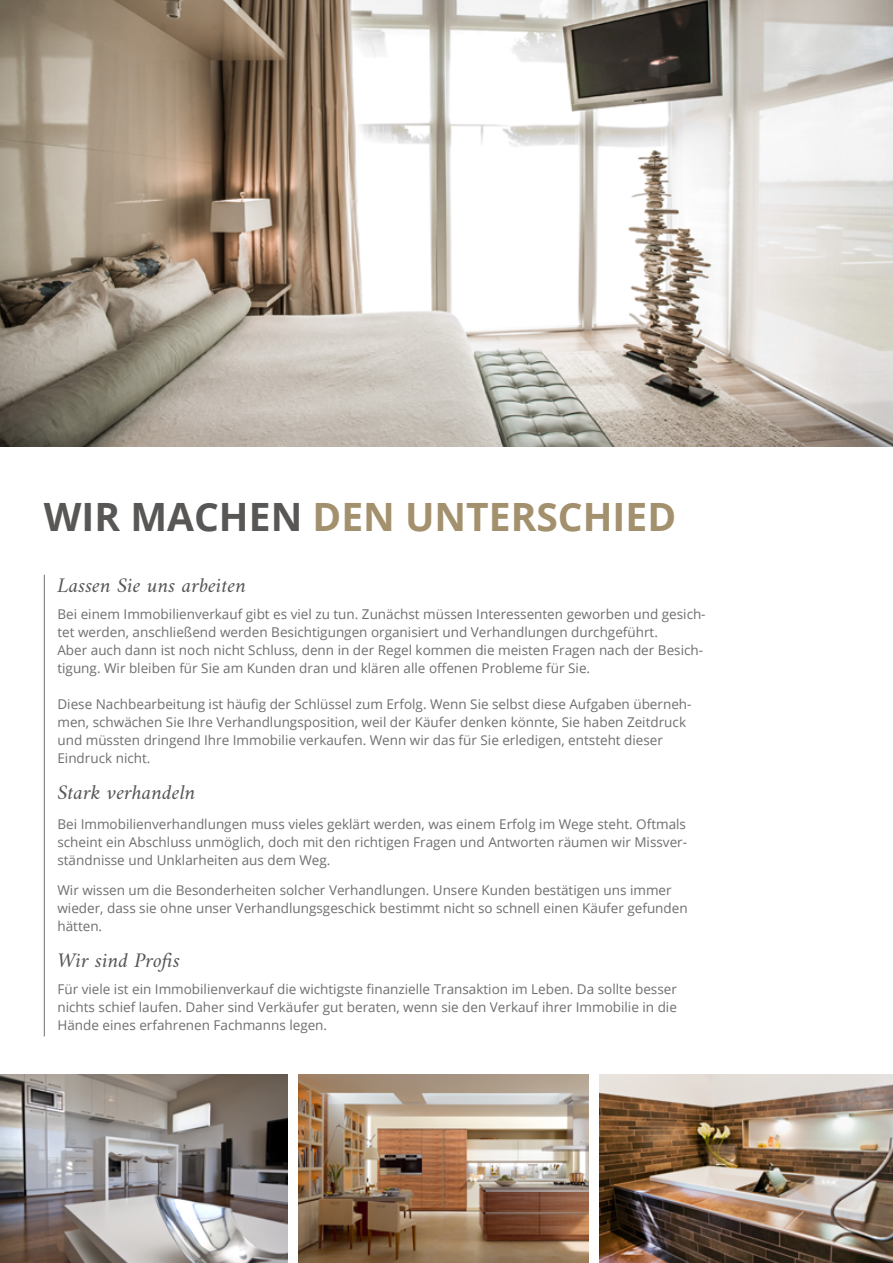
<style>
.page{position:relative;width:893px;height:1263px;background:#fff}
.page>*{position:absolute;margin:0;border:0;box-sizing:border-box;transform-origin:0 0}
.t1{font:700 39px "Open Sans";color:#a3906d}
.t2{font:italic 21px "Amiri";color:#585756;scale:1.05 1}
.t3{font:13.5px/18px "Open Sans";color:#6e6e6e}
.s1{color:#585756}
</style>
<div class="page">
<img style="left:0;top:0;width:893px;height:446px">
<hr style="left:44px;top:575px;width:1px;height:461px;background:#6e6e6e">
<img style="left:0;top:1074px;width:288px;height:189px">
<img style="left:299px;top:1074px;width:290px;height:189px">
<img style="left:600px;top:1074px;width:293px;height:189px">
<h1 class="t1" style="left:44px;top:489px;width:634px"><span class="s1">WIR MACHEN</span> DEN UNTERSCHIED</h1>
<h2 class="t2" style="left:57px;top:573px;width:181px">Lassen Sie uns arbeiten</h2>
<p class="t3" style="left:57px;top:605px;width:650px">Bei einem Immobilienverkauf gibt es viel zu tun. Zunächst müssen Interessenten geworben und gesich&shy;tet werden, anschließend werden Besichtigungen organisiert und Verhandlungen durchgeführt.<br>Aber auch dann ist noch nicht Schluss, denn in der Regel kommen die meisten Fragen nach der Besich&shy;tigung. Wir bleiben für Sie am Kunden dran und klären alle offenen Probleme für Sie.</p>
<p class="t3" style="left:57px;top:695px;width:635px">Diese Nachbearbeitung ist häufig der Schlüssel zum Erfolg. Wenn Sie selbst diese Aufgaben überneh&shy;men, schwächen Sie Ihre Verhandlungsposition, weil der Käufer denken könnte, Sie haben Zeitdruck und müssten dringend Ihre Immobilie verkaufen. Wenn wir das für Sie erledigen, entsteht dieser Eindruck nicht.</p>
<h2 class="t2" style="left:57px;top:780px;width:133px">Stark verhandeln</h2>
<p class="t3" style="left:57px;top:815px;width:631px;text-align:justify">Bei Immobilienverhandlungen muss vieles geklärt werden, was einem Erfolg im Wege steht. Oftmals scheint ein Abschluss unmöglich, doch mit den richtigen Fragen und Antworten räumen wir Missver&shy;ständnisse und Unklarheiten aus dem Weg.</p>
<p class="t3" style="left:57px;top:881px;width:632px">Wir wissen um die Besonderheiten solcher Verhandlungen. Unsere Kunden bestätigen uns immer wieder, dass sie ohne unser Verhandlungsgeschick bestimmt nicht so schnell einen Käufer gefunden hätten.</p>
<h2 class="t2" style="left:57px;top:948px;width:118px">Wir sind Profis</h2>
<p class="t3" style="left:57px;top:980px;width:621px;text-align:justify">Für viele ist ein Immobilienverkauf die wichtigste finanzielle Transaktion im Leben. Da sollte besser nichts schief laufen. Daher sind Verkäufer gut beraten, wenn sie den Verkauf ihrer Immobilie in die Hände eines erfahrenen Fachmanns legen.</p>
</div>
